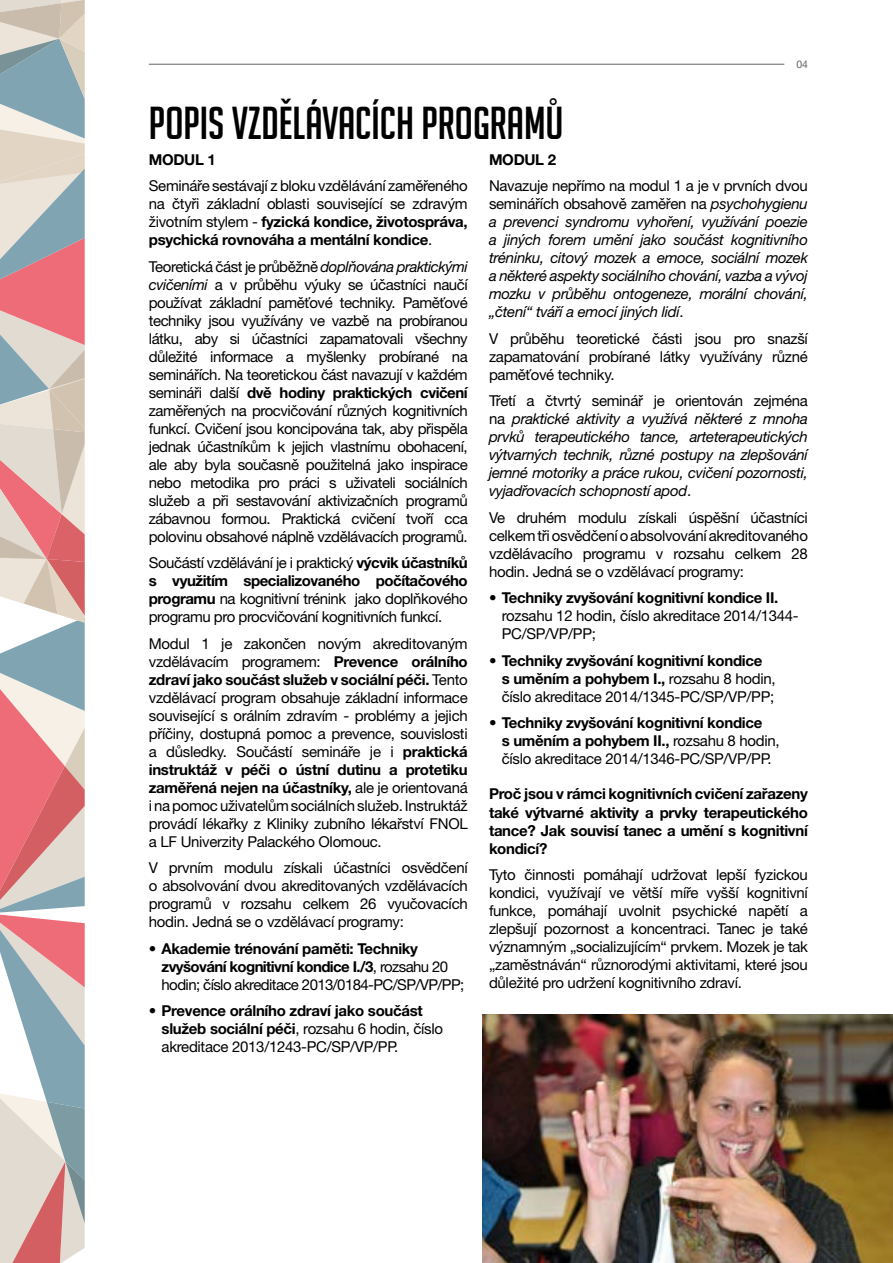
<style>
.page{position:relative;width:893px;height:1263px;background:#fff}
.page>*{position:absolute;margin:0;border:0;box-sizing:border-box;transform-origin:0 0}
.t1{font:45px "Big Noodle Titling";color:#000}
.t2{font:33px "Big Noodle Titling";color:#000}
.t3{font:15px/18px "Helvetica Neue LT Pro";letter-spacing:-.02em;color:#000;text-align:justify}
.t4{font:italic 15px/18px "Helvetica Neue LT Pro";letter-spacing:-.02em;color:#000;text-align:justify}
.t5{font:700 15px/18px "Helvetica Neue LT Pro";letter-spacing:-.02em;color:#000}
.t6{font:10.5px "Helvetica Neue LT Pro";color:#646363}
.s1{font-weight:700}
.s2{font-style:italic}
.s3{font-weight:400}
.s4{font-style:normal}
</style>
<div class="page">
<svg style="left:0;top:0;width:85px;height:1263px;background:#cdb4b4"></svg>
<img style="left:483px;top:1014px;width:410px;height:249px">
<hr style="left:149px;top:64px;width:635px;height:1px;background:#646363">
<h1 class="t1" style="left:279px;top:89px;width:16px">ˇ</h1>
<h2 class="t2" style="left:549px;top:92px;width:11px">°</h2>
<h1 class="t1" style="left:149px;top:98px;width:416px">POPIS VZDELÁVACÍCH PROGRAMU</h1>
<p class="t6" style="left:796px;top:58px;width:13px">04</p>
<p class="t5" style="left:149px;top:150px;width:69px">MODUL 1</p>
<p class="t3" style="left:149px;top:176px;width:320px">Semináře sestávají z bloku vzdělávání zaměřeného na čtyři základní oblasti související se zdravým životním stylem - <span class="s1">fyzická kondice, životospráva, psychická rovnováha a mentální kondice</span>.</p>
<p class="t3" style="left:149px;top:257px;width:320px">Teoretická část je průběžně <span class="s2">doplňována praktickými cvičeními</span> a v průběhu výuky se účastníci naučí používat základní paměťové techniky. Paměťové techniky jsou využívány ve vazbě na probíranou látku, aby si účastníci zapamatovali všechny důležité informace a myšlenky probírané na seminářích. Na teoretickou část navazují v každém semináři další <span class="s1">dvě hodiny praktických cvičení </span>zaměřených na procvičování různých kognitivních funkcí. Cvičení jsou koncipována tak, aby přispěla jednak účastníkům k jejich vlastnímu obohacení, ale aby byla současně použitelná jako inspirace nebo metodika pro práci s uživateli sociálních služeb a při sestavování aktivizačních programů zábavnou formou. Praktická cvičení tvoří cca polovinu obsahové náplně vzdělávacích programů.</p>
<p class="t3" style="left:149px;top:553px;width:320px">Součástí vzdělávání je i praktický <span class="s1">výcvik účastníků s využitím specializovaného počítačového programu</span> na kognitivní trénink jako doplňkového programu pro procvičování kognitivních funkcí.</p>
<p class="t3" style="left:149px;top:634px;width:320px">Modul 1 je zakončen novým akreditovaným vzdělávacím programem: <span class="s1">Prevence orálního zdraví jako součást služeb v sociální péči.</span> Tento vzdělávací program obsahuje základní informace související s orálním zdravím - problémy a jejich příčiny, dostupná pomoc a prevence, souvislosti a důsledky. Součástí semináře je i <span class="s1">praktická instruktáž v péči o ústní dutinu a protetiku zaměřená nejen na účastníky,</span> ale je orientovaná i na pomoc uživatelům sociálních služeb. Instruktáž provádí lékařky z Kliniky zubního lékařství FNOL a LF Univerzity Palackého Olomouc.</p>
<p class="t3" style="left:149px;top:858px;width:320px">V prvním modulu získali účastníci osvědčení o absolvování dvou akreditovaných vzdělávacích programů v rozsahu celkem 26 vyučovacích hodin. Jedná se o vzdělávací programy:</p>
<p class="t5" style="left:162px;top:939px;width:304px;text-indent:-13px"><span class="s3">•</span> Akademie trénování paměti: Techniky zvyšování kognitivní kondice I./3<span class="s3">, rozsahu 20 hodin; číslo akreditace 2013/0184-PC/SP/VP/PP;</span></p>
<p class="t3" style="left:162px;top:1001px;width:283px;text-align:left;text-indent:-13px">• <span class="s1">Prevence orálního zdraví jako součást služeb sociální péči</span>, rozsahu 6 hodin, číslo akreditace 2013/1243-PC/SP/VP/PP.</p>
<p class="t5" style="left:489px;top:150px;width:69px">MODUL 2</p>
<p class="t4" style="left:489px;top:177px;width:320px"><span class="s4">Navazuje nepřímo na modul 1 a je v prvních dvou seminářích obsahově zaměřen na</span> psychohygienu a prevenci syndromu vyhoření, využívání poezie a jiných forem umění jako součást kognitivního tréninku, citový mozek a emoce, sociální mozek a některé aspekty sociálního chování, vazba a vývoj mozku v průběhu ontogeneze, morální chování, „čtení“ tváří a emocí jiných lidí<span class="s4">.</span></p>
<p class="t3" style="left:489px;top:329px;width:320px">V průběhu teoretické části jsou pro snazší zapamatování probírané látky využívány různé paměťové techniky.</p>
<p class="t4" style="left:489px;top:392px;width:320px"><span class="s4">Třetí a čtvrtý seminář je orientován zejména na</span> praktické aktivity a využívá některé z mnoha prvků terapeutického tance, arteterapeutických výtvarných technik, různé postupy na zlepšování jemné motoriky a práce rukou, cvičení pozornosti, vyjadřovacích schopností apod<span class="s4">.</span></p>
<p class="t3" style="left:489px;top:508px;width:320px">Ve druhém modulu získali úspěšní účastníci celkem tři osvědčení o absolvování akreditovaného vzdělávacího programu v rozsahu celkem 28 hodin. Jedná se o vzdělávací programy:</p>
<p class="t3" style="left:502px;top:589px;width:298px;text-align:left;text-indent:-13px">• <span class="s1">Techniky zvyšování kognitivní kondice II. </span>rozsahu 12 hodin, číslo akreditace 2014/1344-<br>PC/SP/VP/PP;</p>
<p class="t3" style="left:502px;top:651px;width:275px;text-align:left;text-indent:-13px">• <span class="s1">Techniky zvyšování kognitivní kondice<br>s uměním a pohybem I.,</span> rozsahu 8 hodin, číslo akreditace 2014/1345-PC/SP/VP/PP;</p>
<p class="t5" style="left:502px;top:714px;width:279px;text-indent:-13px"><span class="s3">•</span> Techniky zvyšování kognitivní kondice<br>s uměním a pohybem II., <span class="s3">rozsahu 8 hodin, číslo akreditace 2014/1346-PC/SP/VP/PP.</span></p>
<p class="t5" style="left:489px;top:785px;width:320px;text-align:justify">Proč jsou v rámci kognitivních cvičení zařazeny také výtvarné aktivity a prvky terapeutického tance? Jak souvisí tanec a umění s kognitivní kondicí?</p>
<p class="t3" style="left:489px;top:865px;width:320px">Tyto činnosti pomáhají udržovat lepší fyzickou kondici, využívají ve větší míře vyšší kognitivní funkce, pomáhají uvolnit psychické napětí a zlepšují pozornost a koncentraci. Tanec je také významným „socializujícím“ prvkem. Mozek je tak „zaměstnáván“ různorodými aktivitami, které jsou důležité pro udržení kognitivního zdraví.</p>
</div>
